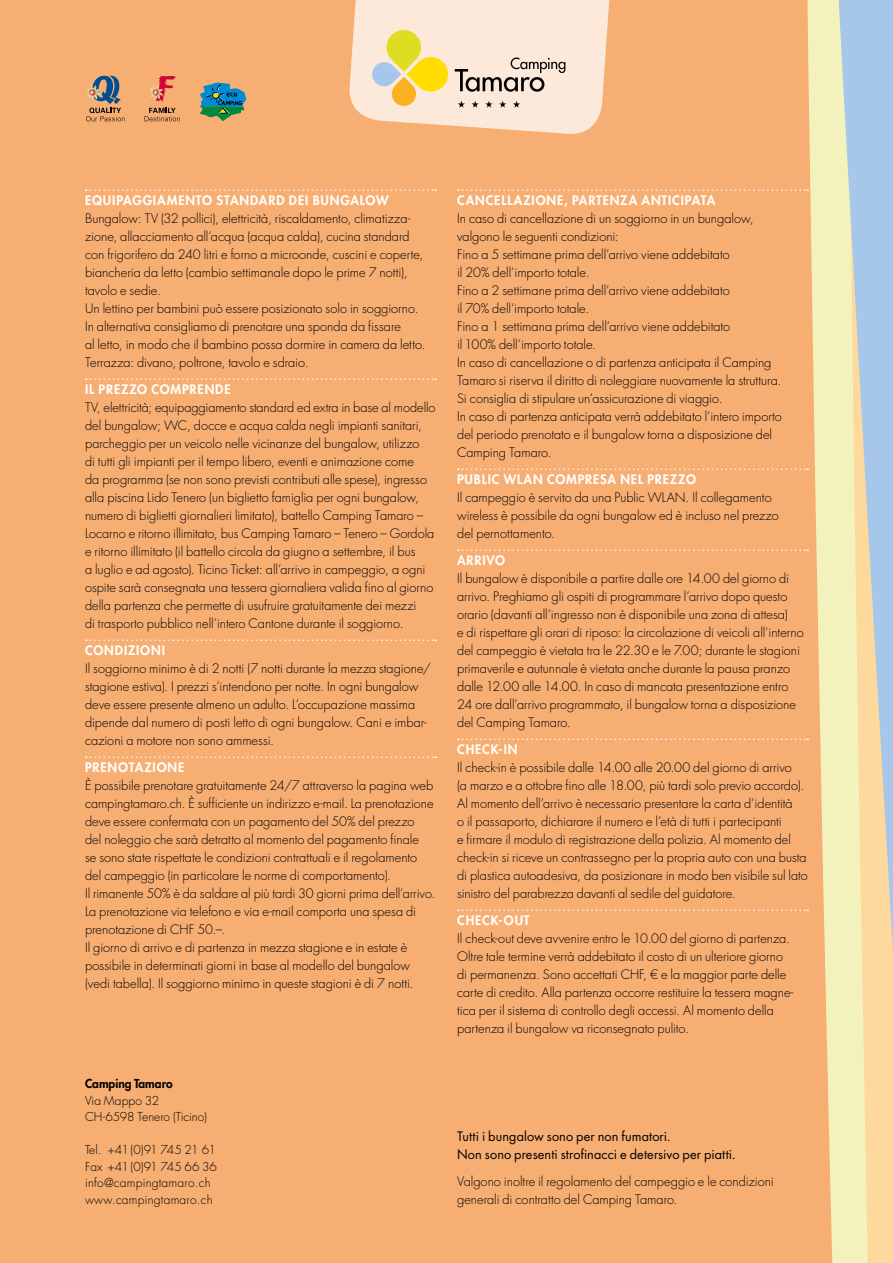
<style>
.page{position:relative;width:893px;height:1263px;background:#f7ae73}
.page>*{position:absolute;margin:0;border:0;box-sizing:border-box;transform-origin:0 0}
.t1{font:300 12.75px/18px "Futura LT";color:#000}
.t2{font:800 12.75px "Futura LT";letter-spacing:.065em;color:#fff}
.t3{font:12.75px/18px "Futura LT";letter-spacing:.01em;color:#000}
.t4{font:300 12px/16.5px "Futura LT";letter-spacing:.01em;color:#000}
.t5{font:800 12px "Futura LT";color:#000}
</style>
<div class="page">
<svg style="left:349px;top:0;width:234px;height:134px;background:#f2dcbc"></svg>
<svg style="left:86px;top:75px;width:39px;height:46px"></svg>
<img style="left:85px;top:85px;width:16px;height:15px">
<svg style="left:155px;top:76px;width:21px;height:26px"></svg>
<img style="left:148px;top:85px;width:15px;height:15px">
<svg style="left:145px;top:108px;width:35px;height:13px"></svg>
<svg style="left:200px;top:83px;width:46px;height:38px"></svg>
<svg style="left:86px;top:189px;width:350px;height:2px"></svg>
<svg style="left:86px;top:378px;width:350px;height:2px"></svg>
<svg style="left:86px;top:639px;width:350px;height:2px"></svg>
<svg style="left:86px;top:756px;width:350px;height:2px"></svg>
<svg style="left:458px;top:189px;width:125px;height:2px"></svg>
<svg style="left:458px;top:468px;width:125px;height:2px"></svg>
<svg style="left:458px;top:549px;width:125px;height:2px"></svg>
<svg style="left:458px;top:738px;width:125px;height:2px"></svg>
<svg style="left:458px;top:909px;width:125px;height:2px"></svg>
<svg style="left:583px;top:0;width:310px;height:1263px"></svg>
<p class="t2" style="left:85px;top:191px;width:305px">EQUIPAGGIAMENTO STANDARD DEI BUNGALOW</p>
<p class="t1" style="left:85px;top:209px;width:342px">Bungalow: TV (32 pollici), elettricità, riscaldamento, climatizza&shy;zione, allacciamento all’acqua (acqua calda), cucina standard con frigorifero da 240 litri e forno a microonde, cuscini e coperte, biancheria da letto (cambio settimanale dopo le prime 7 notti), tavolo e sedie.<br>Un lettino per bambini può essere posizionato solo in soggiorno.<br>In alternativa consigliamo di prenotare una sponda da fissare<br>al letto, in modo che il bambino possa dormire in camera da letto.<br>Terrazza: divano, poltrone, tavolo e sdraio.</p>
<p class="t2" style="left:85px;top:380px;width:147px">IL PREZZO COMPRENDE</p>
<p class="t1" style="left:85px;top:398px;width:352px">TV, elettricità; equipaggiamento standard ed extra in base al modello del bungalow; WC, docce e acqua calda negli impianti sanitari, parcheggio per un veicolo nelle vicinanze del bungalow, utilizzo<br>di tutti gli impianti per il tempo libero, eventi e animazione come<br>da programma (se non sono previsti contributi alle spese), ingresso alla piscina Lido Tenero (un biglietto famiglia per ogni bungalow, numero di biglietti giornalieri limitato), battello Camping Tamaro – Locarno e ritorno illimitato, bus Camping Tamaro – Tenero – Gordola e ritorno illimitato (il battello circola da giugno a settembre, il bus<br>a luglio e ad agosto). Ticino Ticket: all’arrivo in campeggio, a ogni ospite sarà consegnata una tessera giornaliera valida fino al giorno della partenza che permette di usufruire gratuitamente dei mezzi<br>di trasporto pubblico nell’intero Cantone durante il soggiorno.</p>
<p class="t2" style="left:85px;top:641px;width:81px">CONDIZIONI</p>
<p class="t1" style="left:85px;top:659px;width:348px">Il soggiorno minimo è di 2 notti (7 notti durante la mezza stagione/ stagione estiva). I prezzi s’intendono per notte. In ogni bungalow deve essere presente almeno un adulto. L’occupazione massima dipende dal numero di posti letto di ogni bungalow. Cani e imbar&shy;cazioni a motore non sono ammessi.</p>
<p class="t2" style="left:85px;top:758px;width:101px">PRENOTAZIONE</p>
<p class="t1" style="left:85px;top:776px;width:352px">È possibile prenotare gratuitamente 24/7 attraverso la pagina web campingtamaro.ch. È sufficiente un indirizzo e-mail. La prenotazione deve essere confermata con un pagamento del 50% del prezzo<br>del noleggio che sarà detratto al momento del pagamento finale<br>se sono state rispettate le condizioni contrattuali e il regolamento del campeggio (in particolare le norme di comportamento).<br>Il rimanente 50% è da saldare al più tardi 30 giorni prima dell’arrivo.<br>La prenotazione via telefono e via e-mail comporta una spesa di prenotazione di CHF 50.–.<br>Il giorno di arrivo e di partenza in mezza stagione e in estate è possibile in determinati giorni in base al modello del bungalow (vedi tabella). Il soggiorno minimo in queste stagioni è di 7 notti.</p>
<p class="t5" style="left:85px;top:1076px;width:89px">Camping Tamaro</p>
<p class="t4" style="left:85px;top:1092px;width:123px">Via Mappo 32<br>CH-6598 Tenero (Ticino)</p>
<p class="t4" style="left:85px;top:1142px;width:133px">Tel. +41 (0)91 745 21 61<br>Fax +41 (0)91 745 66 36 info@campingtamaro.ch www.campingtamaro.ch</p>
<p class="t2" style="left:457px;top:191px;width:260px">CANCELLAZIONE, PARTENZA ANTICIPATA</p>
<p class="t1" style="left:457px;top:209px;width:326px">In caso di cancellazione di un soggiorno in un bungalow, valgono le seguenti condizioni:<br>Fino a 5 settimane prima dell’arrivo viene addebitato<br>il 20% dell’importo totale.<br>Fino a 2 settimane prima dell’arrivo viene addebitato<br>il 70% dell’importo totale.<br>Fino a 1 settimana prima dell’arrivo viene addebitato<br>il 100% dell’importo totale.<br>In caso di cancellazione o di partenza anticipata il Camping Tamaro si riserva il diritto di noleggiare nuovamente la struttura.<br>Si consiglia di stipulare un’assicurazione di viaggio.<br>In caso di partenza anticipata verrà addebitato l’intero importo del periodo prenotato e il bungalow torna a disposizione del Camping Tamaro.</p>
<p class="t2" style="left:457px;top:470px;width:240px">PUBLIC WLAN COMPRESA NEL PREZZO</p>
<p class="t1" style="left:457px;top:488px;width:323px">Il campeggio è servito da una Public WLAN. Il collegamento wireless è possibile da ogni bungalow ed è incluso nel prezzo del pernottamento.</p>
<p class="t2" style="left:457px;top:551px;width:50px">ARRIVO</p>
<p class="t1" style="left:457px;top:569px;width:348px">Il bungalow è disponibile a partire dalle ore 14.00 del giorno di arrivo. Preghiamo gli ospiti di programmare l’arrivo dopo questo orario (davanti all’ingresso non è disponibile una zona di attesa)<br>e di rispettare gli orari di riposo: la circolazione di veicoli all’interno del campeggio è vietata tra le 22.30 e le 7.00; durante le stagioni primaverile e autunnale è vietata anche durante la pausa pranzo dalle 12.00 alle 14.00. In caso di mancata presentazione entro 24 ore dall’arrivo programmato, il bungalow torna a disposizione del Camping Tamaro.</p>
<p class="t2" style="left:457px;top:740px;width:62px">CHECK-IN</p>
<p class="t1" style="left:457px;top:758px;width:352px">Il check-in è possibile dalle 14.00 alle 20.00 del giorno di arrivo<br>(a marzo e a ottobre fino alle 18.00, più tardi solo previo accordo).<br>Al momento dell’arrivo è necessario presentare la carta d’identità<br>o il passaporto, dichiarare il numero e l’età di tutti i partecipanti<br>e firmare il modulo di registrazione della polizia. Al momento del check-in si riceve un contrassegno per la propria auto con una busta di plastica autoadesiva, da posizionare in modo ben visibile sul lato sinistro del parabrezza davanti al sedile del guidatore.</p>
<p class="t2" style="left:457px;top:911px;width:74px">CHECK-OUT</p>
<p class="t1" style="left:457px;top:929px;width:338px">Il check-out deve avvenire entro le 10.00 del giorno di partenza.<br>Oltre tale termine verrà addebitato il costo di un ulteriore giorno di permanenza. Sono accettati CHF, € e la maggior parte delle carte di credito. Alla partenza occorre restituire la tessera magne&shy;tica per il sistema di controllo degli accessi. Al momento della partenza il bungalow va riconsegnato pulito.</p>
<p class="t3" style="left:457px;top:1127px;width:280px">Tutti i bungalow sono per non fumatori.<br>Non sono presenti strofinacci e detersivo per piatti.</p>
<p class="t1" style="left:457px;top:1172px;width:318px">Valgono inoltre il regolamento del campeggio e le condizioni generali di contratto del Camping Tamaro.</p>
</div>
